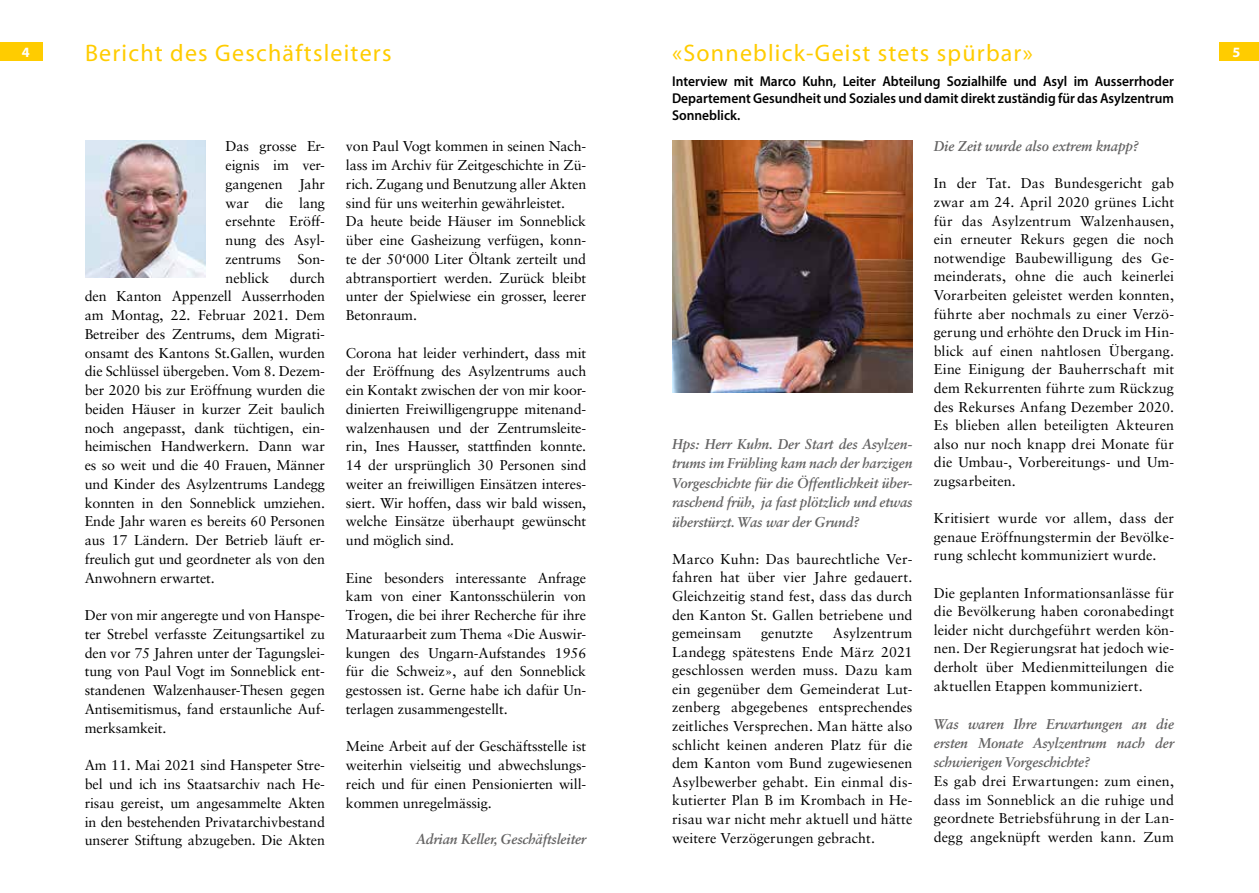
<style>
.page{position:relative;width:1259px;height:893px;background:#fff}
.page>*{position:absolute;margin:0;border:0;box-sizing:border-box;transform-origin:0 0}
.t1{font:24px "Myriad";letter-spacing:.05em;color:#fc0}
.t2{font:14.25px/18.8px "Sabon";letter-spacing:-.01em;color:#000;text-align:justify}
.t3{font:14.25px/19.4px "Sabon Bold Italic Os F";letter-spacing:-.01em;color:#646363;text-align:justify;scale:.95 1}
.t4{font:600 14.25px/17.1px "Myriad Pro";color:#000;text-align:justify;scale:.95 1}
.t5{font:700 14.25px "Myriad Pro";color:#fff}
</style>
<div class="page">
<img style="left:85px;top:140px;width:120px;height:138px">
<img style="left:672px;top:140px;width:240px;height:252px">
<div style="left:0;top:43px;width:43px;height:18px;background:#fc0"></div>
<div style="left:1219px;top:43px;width:40px;height:18px;background:#fc0"></div>
<h1 class="t1" style="left:85px;top:41px;width:308px">Bericht des Geschäftsleiters</h1>
<h1 class="t1" style="left:672px;top:41px;width:362px">«Sonneblick-Geist stets spürbar»</h1>
<p class="t4" style="left:672px;top:72px;width:530px">Interview mit Marco Kuhn, Leiter Abteilung Sozialhilfe und Asyl im Ausserrhoder Departement Gesundheit und Soziales und damit direkt zuständig für das Asylzentrum Sonneblick.</p>
<p class="t5" style="left:22px;top:42px;width:9px">4</p>
<p class="t5" style="left:1232px;top:43px;width:9px">5</p>
<p class="t2" style="left:226px;top:137px;width:101px">Das grosse Er&shy;eignis im ver&shy;gangenen Jahr war die lang ersehnte Eröff&shy;nung des Asyl&shy;zentrums Son&shy;neblick</p>
<p class="t2" style="left:85px;top:268px;width:242px;text-indent:205px">durch den Kanton Appenzell Ausserrhoden am Montag, 22. Februar 2021. Dem Betreiber des Zentrums, dem Migrati&shy;onsamt des Kantons St.Gallen, wurden die Schlüssel übergeben. Vom 8. Dezem&shy;ber 2020 bis zur Eröffnung wurden die beiden Häuser in kurzer Zeit baulich noch angepasst, dank tüchtigen, ein&shy;heimischen Handwerkern. Dann war es so weit und die 40 Frauen, Männer und Kinder des Asylzentrums Landegg konnten in den Sonneblick umziehen.<br>Ende Jahr waren es bereits 60 Personen aus 17 Ländern. Der Betrieb läuft er&shy;freulich gut und geordneter als von den Anwohnern erwartet.</p>
<p class="t2" style="left:85px;top:606px;width:242px">Der von mir angeregte und von Hanspe&shy;ter Strebel verfasste Zeitungsartikel zu den vor 75 Jahren unter der Tagungslei&shy;tung von Paul Vogt im Sonneblick ent&shy;standenen Walzenhauser-Thesen gegen Antisemitismus, fand erstaunliche Auf&shy;merksamkeit.</p>
<p class="t2" style="left:85px;top:756px;width:242px">Am 11. Mai 2021 sind Hanspeter Stre&shy;bel und ich ins Staatsarchiv nach He&shy;risau gereist, um angesammelte Akten in den bestehenden Privatarchivbestand unserer Stiftung abzugeben. Die Akten</p>
<p class="t2" style="left:346px;top:137px;width:242px;text-align:left">von Paul Vogt kommen in seinen Nach&shy;lass im Archiv für Zeitgeschichte in Zü&shy;rich. Zugang und Benutzung aller Akten sind für uns weiterhin gewährleistet.<br>Da heute beide Häuser im Sonneblick über eine Gasheizung verfügen, konn&shy;te der 50‘000 Liter Öltank zerteilt und abtransportiert werden. Zurück bleibt unter der Spielwiese ein grosser, leerer Betonraum.</p>
<p class="t2" style="left:346px;top:343px;width:242px">Corona hat leider verhindert, dass mit der Eröffnung des Asylzentrums auch ein Kontakt zwischen der von mir koor&shy;dinierten Freiwilligengruppe mitenand&shy;walzenhausen und der Zentrumsleite&shy;rin, Ines Hausser, stattfinden konnte.<br>14 der ursprünglich 30 Personen sind weiter an freiwilligen Einsätzen interes&shy;siert. Wir hoffen, dass wir bald wissen, welche Einsätze überhaupt gewünscht und möglich sind.</p>
<p class="t2" style="left:346px;top:568px;width:242px">Eine besonders interessante Anfrage kam von einer Kantonsschülerin von Trogen, die bei ihrer Recherche für ihre Maturaarbeit zum Thema «Die Auswir&shy;kungen des Ungarn-Aufstandes 1956 für die Schweiz», auf den Sonneblick gestossen ist. Gerne habe ich dafür Un&shy;terlagen zusammengestellt.</p>
<p class="t2" style="left:346px;top:737px;width:242px">Meine Arbeit auf der Geschäftsstelle ist weiterhin vielseitig und abwechslungs&shy;reich und für einen Pensionierten will&shy;kommen unregelmässig.</p>
<p class="t3" style="left:417px;top:829px;width:180px">Adrian Keller, Geschäftsleiter</p>
<p class="t3" style="left:672px;top:434px;width:254px">Hps: Herr Kuhn. Der Start des Asylzen&shy;trums im Frühling kam nach der harzigen Vorgeschichte für die Öffentlichkeit über&shy;raschend früh, ja fast plötzlich und etwas überstürzt. Was war der Grund?</p>
<p class="t2" style="left:672px;top:549px;width:242px">Marco Kuhn: Das baurechtliche Ver&shy;fahren hat über vier Jahre gedauert.<br>Gleichzeitig stand fest, dass das durch den Kanton St. Gallen betriebene und gemeinsam</p>
<p class="t2" style="left:672px;top:624px;width:242px;text-indent:161px">Asylzentrum Landegg spätestens Ende März 2021 geschlossen werden muss. Dazu kam ein gegenüber dem Gemeinderat Lut&shy;zenberg abgegebenes entsprechendes zeitliches Versprechen. Man hätte also schlicht keinen anderen Platz für die dem Kanton vom Bund zugewiesenen Asylbewerber gehabt. Ein einmal dis&shy;kutierter Plan B im Krombach in He&shy;risau war nicht mehr aktuell und hätte weitere Verzögerungen gebracht.</p>
<p class="t2" style="left:761px;top:624px;width:53px">genutzte</p>
<p class="t3" style="left:933px;top:136px;width:217px">Die Zeit wurde also extrem knapp?</p>
<p class="t2" style="left:933px;top:174px;width:242px">In der Tat. Das Bundesgericht gab zwar am 24. April 2020 grünes Licht für das Asylzentrum Walzenhausen, ein erneuter Rekurs gegen die noch notwendige Baubewilligung des Ge&shy;meinderats, ohne die auch keinerlei Vorarbeiten geleistet werden konnten, führte aber nochmals zu einer Verzö&shy;gerung und erhöhte den Druck im Hin&shy;blick auf einen nahtlosen Übergang.<br>Eine Einigung der Bauherrschaft mit dem Rekurrenten führte zum Rückzug des Rekurses Anfang Dezember 2020.<br>Es blieben allen beteiligten Akteuren also nur noch knapp drei Monate für die Umbau-, Vorbereitungs- und Um&shy;zugsarbeiten.</p>
<p class="t2" style="left:933px;top:509px;width:242px">Kritisiert wurde vor allem, dass der genaue Eröffnungstermin der Bevölke&shy;rung schlecht kommuniziert wurde.</p>
<p class="t2" style="left:933px;top:583px;width:242px">Die geplanten Informationsanlässe für die Bevölkerung haben coronabedingt leider nicht durchgeführt werden kön&shy;nen. Der Regierungsrat hat jedoch wie&shy;derholt über Medienmitteilungen die aktuellen Etappen kommuniziert.</p>
<p class="t3" style="left:933px;top:714px;width:254px">Was waren Ihre Erwartungen an die ersten Monate Asylzentrum nach der schwierigen Vorgeschichte?</p>
<p class="t2" style="left:933px;top:772px;width:242px">Es gab drei Erwartungen: zum einen, dass im Sonneblick an die ruhige und geordnete Betriebsführung in der Lan&shy;degg angeknüpft werden kann. Zum</p>
</div>
